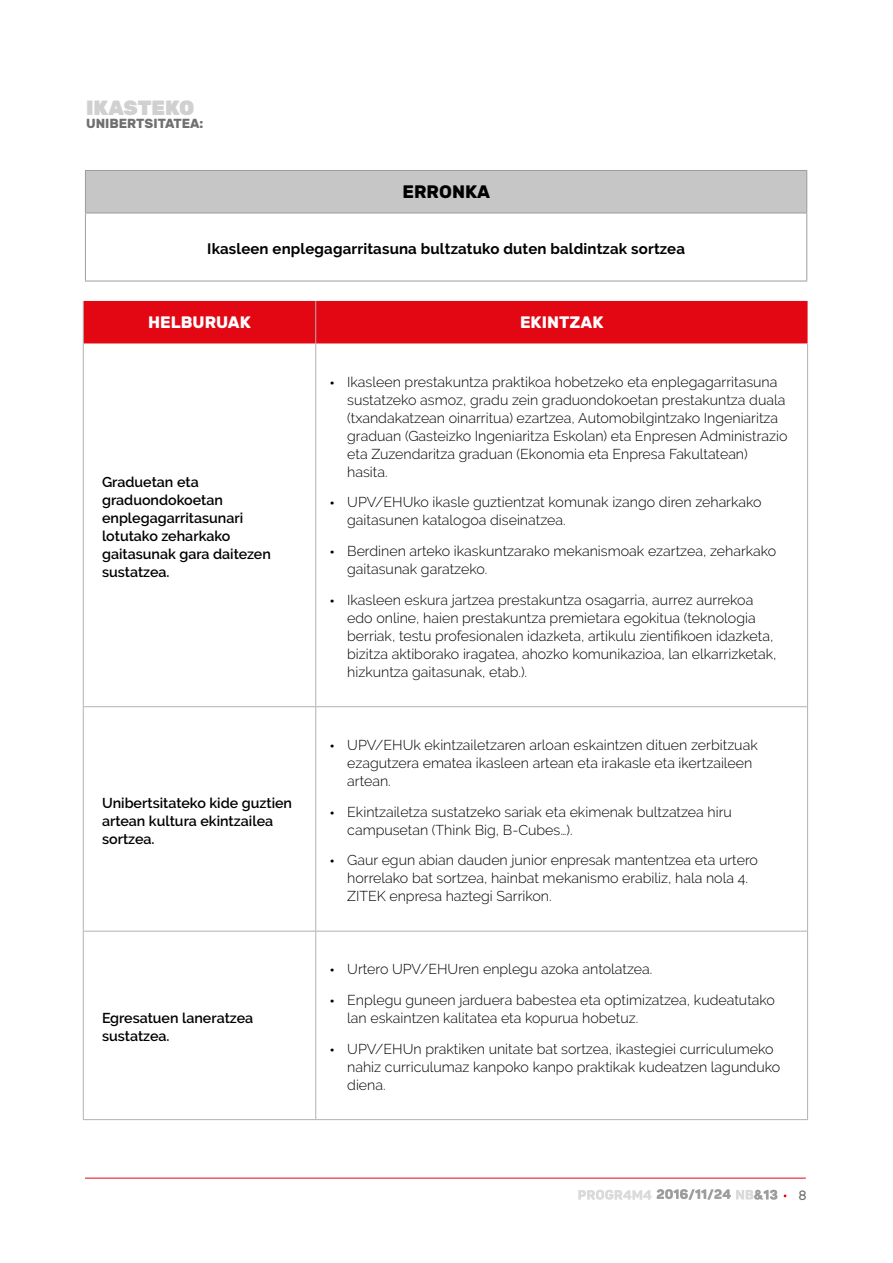
<style>
.page{position:relative;width:893px;height:1263px;background:#fff}
.page>*{position:absolute;margin:0;border:0;box-sizing:border-box;transform-origin:0 0}
.t1{font:900 20.55px "Rubik";color:#d0d0d0}
.t2{font:700 18px "Rubik";color:#000}
.t3{font:700 16.5px "Rubik";color:#fff}
.t4{font:700 15px "Raleway";letter-spacing:.01em;color:#000}
.t5{font:300 14.25px/18px "Raleway";color:#000}
.t6{font:600 14.25px/18px "Raleway";color:#000}
.t7{font:13.5px "Rubik";color:#706f6f}
.t8{font:700 13.05px "Rubik";color:#706f6f}
.s1{font-family:"EHU Sans";font-size:13.5px}
</style>
<div class="page">
<hr style="left:85px;top:1178px;width:721px;height:1px;background:#e30613">
<svg style="left:578px;top:1189px;width:199px;height:11px"></svg>
<div style="left:85px;top:170px;width:722px;height:43px;background:#c6c6c6"></div>
<hr style="left:85px;top:170px;width:722px;height:1px;background:#9d9d9c">
<hr style="left:85px;top:171px;width:1px;height:42px;background:#9d9d9c">
<hr style="left:806px;top:171px;width:1px;height:42px;background:#9d9d9c">
<hr style="left:85px;top:213px;width:722px;height:1px;background:#9d9d9c">
<hr style="left:85px;top:213px;width:1px;height:68px;background:#9d9d9c">
<hr style="left:806px;top:213px;width:1px;height:68px;background:#9d9d9c">
<hr style="left:85px;top:281px;width:722px;height:1px;background:#9d9d9c">
<div style="left:84px;top:301px;width:724px;height:42px;background:#e30613"></div>
<hr style="left:83px;top:301px;width:1px;height:42px;background:#b3b2b2">
<hr style="left:315px;top:301px;width:1px;height:42px;background:#b3b2b2">
<hr style="left:83px;top:343px;width:1px;height:363px;background:#b3b2b2">
<hr style="left:315px;top:343px;width:1px;height:363px;background:#b3b2b2">
<hr style="left:807px;top:343px;width:1px;height:363px;background:#b3b2b2">
<hr style="left:83px;top:706px;width:233px;height:1px;background:#b3b2b2">
<hr style="left:83px;top:707px;width:1px;height:224px;background:#b3b2b2">
<hr style="left:316px;top:706px;width:492px;height:1px;background:#b3b2b2">
<hr style="left:315px;top:707px;width:1px;height:224px;background:#b3b2b2">
<hr style="left:807px;top:707px;width:1px;height:224px;background:#b3b2b2">
<hr style="left:83px;top:931px;width:233px;height:1px;background:#b3b2b2">
<hr style="left:83px;top:931px;width:1px;height:188px;background:#b3b2b2">
<hr style="left:316px;top:931px;width:492px;height:1px;background:#b3b2b2">
<hr style="left:315px;top:931px;width:1px;height:188px;background:#b3b2b2">
<hr style="left:807px;top:931px;width:1px;height:188px;background:#b3b2b2">
<hr style="left:83px;top:1119px;width:233px;height:1px;background:#b3b2b2">
<hr style="left:316px;top:1119px;width:492px;height:1px;background:#b3b2b2">
<h1 class="t1" style="left:86px;top:96px;width:110px">IKASTEKO</h1>
<p class="t8" style="left:86px;top:115px;width:119px">UNIBERTSITATEA:</p>
<p class="t2" style="left:402px;top:182px;width:89px">ERRONKA</p>
<p class="t4" style="left:207px;top:240px;width:479px">Ikasleen enplegagarritasuna bultzatuko duten baldintzak sortzea</p>
<p class="t3" style="left:148px;top:313px;width:104px">HELBURUAK</p>
<p class="t3" style="left:520px;top:313px;width:85px">EKINTZAK</p>
<p class="t6" style="left:102px;top:473px;width:170px">Graduetan eta graduondokoetan enplegagarritasunari lotutako zeharkako gaitasunak gara daitezen sustatzea.</p>
<p class="t6" style="left:102px;top:794px;width:192px">Unibertsitateko kide guztien artean kultura ekintzailea sortzea.</p>
<p class="t6" style="left:102px;top:1009px;width:153px">Egresatuen laneratzea sustatzea.</p>
<p class="t5" style="left:347px;top:373px;width:442px;text-indent:-17px"><span class="s1">•</span> Ikasleen prestakuntza praktikoa hobetzeko eta enplegagarritasuna sustatzeko asmoz, gradu zein graduondokoetan prestakuntza duala (txandakatzean oinarritua) ezartzea, Automobilgintzako Ingeniaritza graduan (Gasteizko Ingeniaritza Eskolan) eta Enpresen Administrazio eta Zuzendaritza graduan (Ekonomia eta Enpresa Fakultatean) hasita.</p>
<p class="t5" style="left:347px;top:493px;width:416px;text-indent:-17px"><span class="s1">•</span> UPV/EHUko ikasle guztientzat komunak izango diren zeharkako gaitasunen katalogoa diseinatzea.</p>
<p class="t5" style="left:347px;top:542px;width:431px;text-indent:-17px"><span class="s1">•</span> Berdinen arteko ikaskuntzarako mekanismoak ezartzea, zeharkako gaitasunak garatzeko.</p>
<p class="t5" style="left:347px;top:591px;width:431px;text-indent:-17px"><span class="s1">•</span> Ikasleen eskura jartzea prestakuntza osagarria, aurrez aurrekoa edo online, haien prestakuntza premietara egokitua (teknologia berriak, testu profesionalen idazketa, artikulu zientifikoen idazketa, bizitza aktiborako iragatea, ahozko komunikazioa, lan elkarrizketak, hizkuntza gaitasunak, etab.).</p>
<p class="t5" style="left:347px;top:736px;width:412px;text-indent:-17px"><span class="s1">•</span> UPV/EHUk ekintzailetzaren arloan eskaintzen dituen zerbitzuak ezagutzera ematea ikasleen artean eta irakasle eta ikertzaileen artean.</p>
<p class="t5" style="left:347px;top:802px;width:386px;text-indent:-17px"><span class="s1">•</span> Ekintzailetza sustatzeko sariak eta ekimenak bultzatzea hiru campusetan (Think Big, B-Cubes…).</p>
<p class="t5" style="left:347px;top:851px;width:412px;text-indent:-17px"><span class="s1">•</span> Gaur egun abian dauden junior enpresak mantentzea eta urtero horrelako bat sortzea, hainbat mekanismo erabiliz, hala nola 4.<br>ZITEK enpresa haztegi Sarrikon.</p>
<p class="t5" style="left:330px;top:960px;width:324px"><span class="s1">•</span> Urtero UPV/EHUren enplegu azoka antolatzea.</p>
<p class="t5" style="left:347px;top:991px;width:429px;text-indent:-17px"><span class="s1">•</span> Enplegu guneen jarduera babestea eta optimizatzea, kudeatutako lan eskaintzen kalitatea eta kopurua hobetuz.</p>
<p class="t5" style="left:347px;top:1040px;width:434px;text-indent:-17px"><span class="s1">•</span> UPV/EHUn praktiken unitate bat sortzea, ikastegiei curriculumeko nahiz curriculumaz kanpoko kanpo praktikak kudeatzen lagunduko diena.</p>
<p class="t7" style="left:799px;top:1188px;width:10px">8</p>
</div>
